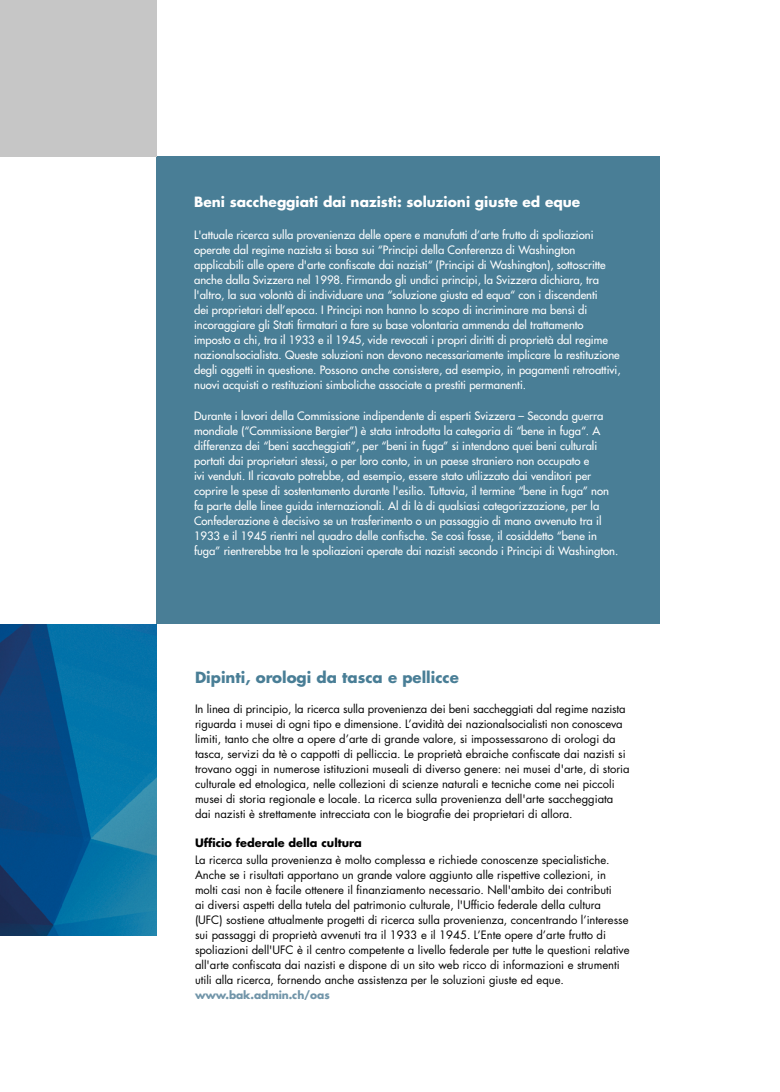
<style>
.page{position:relative;width:780px;height:1092px;background:#fff}
.page>*{position:absolute;margin:0;border:0;box-sizing:border-box;transform-origin:0 0}
.t1{font:700 15px "Futura";color:#497e96}
.t2{font:700 13.75px "Futura";color:#fff}
.t3{font:500 11.25px/15px "Futura Std";color:#fff}
.t4{font:11.25px/15px "Futura";color:#000}
.t5{font:700 11.25px "Futura";color:#000}
.t6{font:700 10.62px "Futura";letter-spacing:-.01em;color:#7195a9}
</style>
<div class="page">
<div style="left:156px;top:156px;width:503px;height:468px;background:#497e96"></div>
<img style="left:0;top:624px;width:156px;height:311px">
<div style="left:0;top:0;width:156px;height:156px;background:#c6c6c6"></div>
<p class="t2" style="left:194px;top:192px;width:387px">Beni saccheggiati dai nazisti: soluzioni giuste ed eque</p>
<p class="t3" style="left:194px;top:228px;width:428px">L'attuale ricerca sulla provenienza delle opere e manufatti d’arte frutto di spoliazioni operate dal regime nazista si basa sui “Principi della Conferenza di Washington applicabili alle opere d'arte confiscate dai nazisti“ (Principi di Washington), sottoscritte anche dalla Svizzera nel 1998. Firmando gli undici principi, la Svizzera dichiara, tra l'altro, la sua volontà di individuare una “soluzione giusta ed equa“ con i discendenti<br>dei proprietari dell’epoca. I Principi non hanno lo scopo di incriminare ma bensì di incoraggiare gli Stati firmatari a fare su base volontaria ammenda del trattamento imposto a chi, tra il 1933 e il 1945, vide revocati i propri diritti di proprietà dal regime nazionalsocialista. Queste soluzioni non devono necessariamente implicare la restituzione degli oggetti in questione. Possono anche consistere, ad esempio, in pagamenti retroattivi, nuovi acquisti o restituzioni simboliche associate a prestiti permanenti.</p>
<p class="t3" style="left:194px;top:408px;width:425px">Durante i lavori della Commissione indipendente di esperti Svizzera – Seconda guerra mondiale (“Commissione Bergier”) è stata introdotta la categoria di “bene in fuga“. A differenza dei “beni saccheggiati”, per “beni in fuga” si intendono quei beni culturali portati dai proprietari stessi, o per loro conto, in un paese straniero non occupato e<br>ivi venduti. Il ricavato potrebbe, ad esempio, essere stato utilizzato dai venditori per coprire le spese di sostentamento durante l'esilio. Tuttavia, il termine “bene in fuga” non fa parte delle linee guida internazionali. Al di là di qualsiasi categorizzazione, per la Confederazione è decisivo se un trasferimento o un passaggio di mano avvenuto tra il 1933 e il 1945 rientri nel quadro delle confische. Se così fosse, il cosiddetto “bene in fuga” rientrerebbe tra le spoliazioni operate dai nazisti secondo i Principi di Washington.</p>
<h1 class="t1" style="left:195px;top:666px;width:265px">Dipinti, orologi da tasca e pellicce</h1>
<p class="t4" style="left:195px;top:701px;width:436px">In linea di principio, la ricerca sulla provenienza dei beni saccheggiati dal regime nazista riguarda i musei di ogni tipo e dimensione. L’avidità dei nazionalsocialisti non conosceva limiti, tanto che oltre a opere d’arte di grande valore, si impossessarono di orologi da tasca, servizi da tè o cappotti di pelliccia. Le proprietà ebraiche confiscate dai nazisti si trovano oggi in numerose istituzioni museali di diverso genere: nei musei d'arte, di storia culturale ed etnologica, nelle collezioni di scienze naturali e tecniche come nei piccoli musei di storia regionale e locale. La ricerca sulla provenienza dell'arte saccheggiata dai nazisti è strettamente intrecciata con le biografie dei proprietari di allora.</p>
<p class="t5" style="left:195px;top:834px;width:168px">Ufficio federale della cultura</p>
<p class="t4" style="left:195px;top:852px;width:436px">La ricerca sulla provenienza è molto complessa e richiede conoscenze specialistiche.<br>Anche se i risultati apportano un grande valore aggiunto alle rispettive collezioni, in molti casi non è facile ottenere il finanziamento necessario. Nell'ambito dei contributi<br>ai diversi aspetti della tutela del patrimonio culturale, l'Ufficio federale della cultura (UFC) sostiene attualmente progetti di ricerca sulla provenienza, concentrando l’interesse sui passaggi di proprietà avvenuti tra il 1933 e il 1945. L’Ente opere d’arte frutto di spoliazioni dell'UFC è il centro competente a livello federale per tutte le questioni relative all'arte confiscata dai nazisti e dispone di un sito web ricco di informazioni e strumenti utili alla ricerca, fornendo anche assistenza per le soluzioni giuste ed eque.</p>
<p class="t6" style="left:195px;top:987px;width:136px">www.bak.admin.ch/oas</p>
</div>
